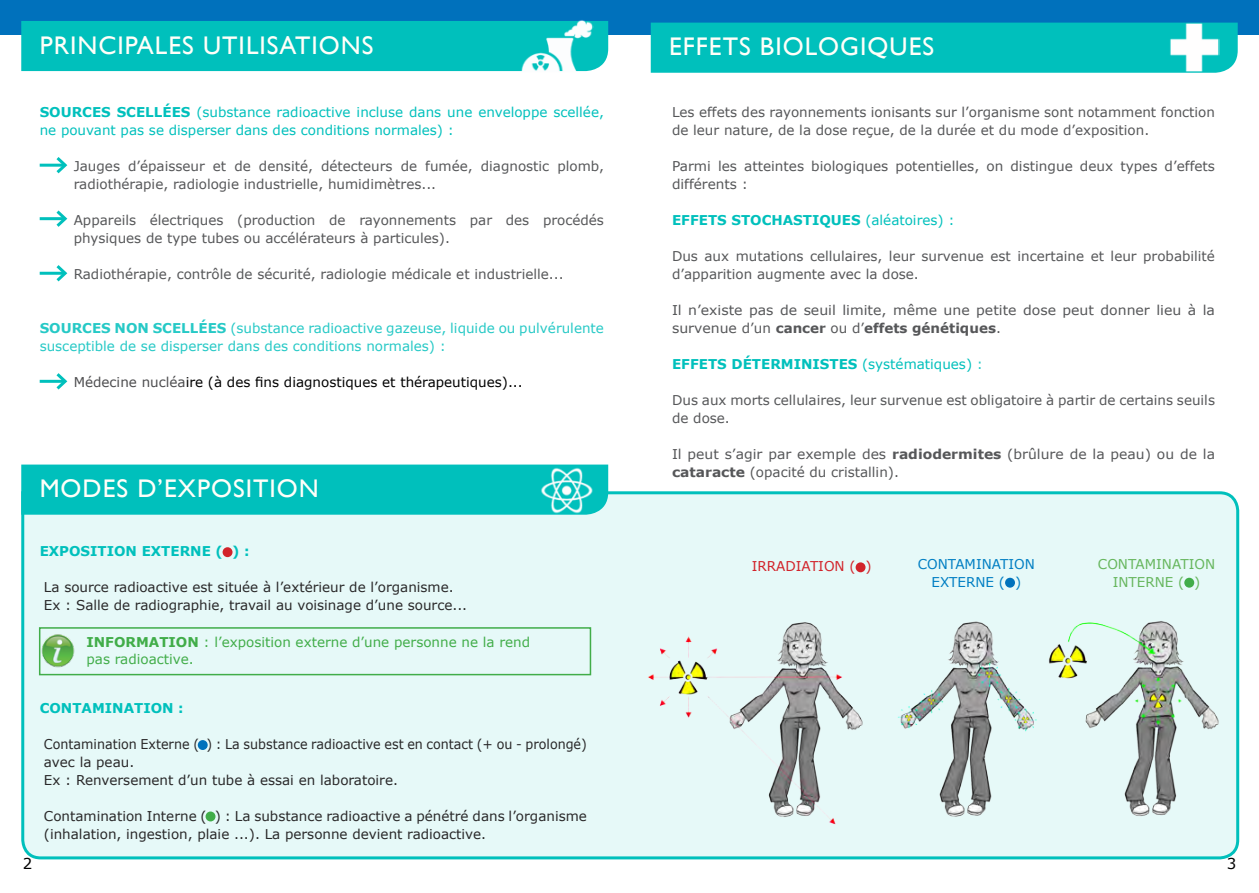
<style>
.page{position:relative;width:1259px;height:893px;background:#fff}
.page>*{position:absolute;margin:0;border:0;box-sizing:border-box;transform-origin:0 0}
.t1{font:25.5px "Gill Sans";letter-spacing:.04em;color:#fffff9}
.t2{font:15px "Verdana";color:#000}
.t3{font:13.5px/18px "Verdana";color:#565759}
.t4{font:13.5px/18px "Verdana";color:#292829}
.t5{font:13.5px/18px "Verdana";color:#292829;scale:.94 1}
.t6{font:13.5px/18px "Verdana";color:#26c9c6}
.t7{font:13.5px/18px "Verdana";color:#00c0bc}
.t8{font:700 13.5px "Verdana";color:#00c0bc}
.t9{font:13.5px/18px "Verdana";color:#565759;scale:1.04 1}
.t10{font:13.5px/18px "Verdana";color:#41ad49}
.t11{font:13.5px "Verdana";color:#000}
.t12{font:13.5px/18px "Verdana";color:#007ec3}
.t13{font:13.5px/18px "Verdana";color:#66b65d}
.t14{font:13.5px "Verdana";color:#d2232a}
.s1{font-weight:700}
.s2{color:#4d4d4f}
.s3{font-weight:400}
.s4{font-weight:400;color:#26c9c6}
</style>
<div class="page">
<div style="left:21px;top:490px;width:1219px;height:370px;background:#e6f9f8"></div>
<div style="left:629px;top:0;width:630px;height:34px;background:#0071bc"></div>
<hr style="left:40px;top:164px;width:25px;height:3px;background:#00c0bc">
<svg style="left:53px;top:157px;width:15px;height:17px"></svg>
<div style="left:0;top:0;width:629px;height:34px;background:#0071bc"></div>
<div style="left:21px;top:21px;width:587px;height:50px;background:#00c0bc"></div>
<hr style="left:40px;top:217px;width:25px;height:3px;background:#00c0bc">
<svg style="left:53px;top:210px;width:15px;height:17px"></svg>
<hr style="left:40px;top:272px;width:25px;height:3px;background:#00c0bc">
<svg style="left:53px;top:265px;width:15px;height:17px"></svg>
<hr style="left:40px;top:380px;width:25px;height:3px;background:#00c0bc">
<svg style="left:53px;top:373px;width:15px;height:17px"></svg>
<div style="left:21px;top:465px;width:587px;height:50px;background:#00c0bc"></div>
<div style="left:39px;top:627px;width:552px;height:48px;border:2px solid #41ad49"></div>
<div style="left:651px;top:23px;width:586px;height:50px;background:#00c0bc"></div>
<img style="left:538px;top:466px;width:57px;height:50px">
<img style="left:520px;top:20px;width:73px;height:52px">
<img style="left:1169px;top:22px;width:50px;height:50px">
<div style="left:855px;top:562px;width:10px;height:10px;background:#d2232a;border-radius:50%"></div>
<div style="left:1005px;top:578px;width:10px;height:10px;background:#0072bc;border-radius:50%"></div>
<div style="left:1184px;top:578px;width:10px;height:10px;background:#41ad49;border-radius:50%"></div>
<img style="left:35px;top:628px;width:45px;height:44px">
<div style="left:223px;top:547px;width:9px;height:10px;background:#d2232a;border-radius:50%"></div>
<div style="left:198px;top:740px;width:10px;height:10px;background:#0072bc;border-radius:50%"></div>
<div style="left:206px;top:811px;width:9px;height:10px;background:#41ad49;border-radius:50%"></div>
<img style="left:642px;top:597px;width:581px;height:235px">
<h1 class="t1" style="left:40px;top:30px;width:335px">PRINCIPALES UTILISATIONS</h1>
<p class="t7" style="left:40px;top:103px;width:566px"><span class="s1">SOURCES SCELLÉES</span> (substance radioactive incluse dans une enveloppe scellée, ne pouvant pas se disperser dans des conditions normales) :</p>
<p class="t3" style="left:74px;top:157px;width:532px">Jauges d’épaisseur et de densité, détecteurs de fumée, diagnostic plomb, radiothérapie, radiologie industrielle, humidimètres...</p>
<p class="t3" style="left:74px;top:211px;width:532px">Appareils électriques (production de rayonnements par des procédés physiques de type tubes ou accélérateurs à particules).</p>
<p class="t3" style="left:74px;top:265px;width:491px">Radiothérapie, contrôle de sécurité, radiologie médicale et industrielle...</p>
<p class="t6" style="left:40px;top:319px;width:566px"><span class="s1">SOURCES NON SCELLÉES</span> (substance radioactive gazeuse, liquide ou pulvérulente susceptible de se disperser dans des conditions normales) :</p>
<p class="t11" style="left:74px;top:372px;width:450px"><span class="s2">Médecine nucléa</span>ire (à des fins diagnostiques et thérapeutiques)...</p>
<h1 class="t1" style="left:40px;top:474px;width:281px">MODES D’EXPOSITION</h1>
<p class="t8" style="left:40px;top:542px;width:211px">EXPOSITION EXTERNE ( ) :</p>
<p class="t4" style="left:44px;top:578px;width:425px">La source radioactive est située à l’extérieur de l’organisme.<br>Ex : Salle de radiographie, travail au voisinage d’une source...</p>
<p class="t10" style="left:86px;top:632px;width:445px"><span class="s1">INFORMATION</span> : l’exposition externe d’une personne ne la rend pas radioactive.</p>
<p class="t8" style="left:40px;top:698px;width:145px">CONTAMINATION :</p>
<p class="t5" style="left:44px;top:734px;width:579px">Contamination Externe ( ) : La substance radioactive est en contact (+ ou - prolongé) avec la peau.<br>Ex : Renversement d’un tube à essai en laboratoire.</p>
<p class="t4" style="left:44px;top:806px;width:544px">Contamination Interne ( ) : La substance radioactive a pénétré dans l’organisme (inhalation, ingestion, plaie ...). La personne devient radioactive.</p>
<h1 class="t1" style="left:669px;top:32px;width:266px">EFFETS BIOLOGIQUES</h1>
<p class="t3" style="left:672px;top:103px;width:544px">Les effets des rayonnements ionisants sur l’organisme sont notamment fonction de leur nature, de la dose reçue, de la durée et du mode d’exposition.</p>
<p class="t3" style="left:672px;top:157px;width:544px">Parmi les atteintes biologiques potentielles, on distingue deux types d’effets différents :</p>
<p class="t8" style="left:672px;top:210px;width:284px">EFFETS STOCHASTIQUES <span class="s3">(aléatoires) :</span></p>
<p class="t3" style="left:672px;top:247px;width:544px">Dus aux mutations cellulaires, leur survenue est incertaine et leur probabilité d’apparition augmente avec la dose.</p>
<p class="t9" style="left:672px;top:301px;width:523px">Il n’existe pas de seuil limite, même une petite dose peut donner lieu à la survenue d’un <span class="s1">cancer</span> ou d’<span class="s1">effets génétiques</span>.</p>
<p class="t8" style="left:672px;top:354px;width:312px">EFFETS DÉTERMINISTES <span class="s3">(systématiques)</span> <span class="s4">:</span></p>
<p class="t3" style="left:672px;top:391px;width:544px">Dus aux morts cellulaires, leur survenue est obligatoire à partir de certains seuils de dose.</p>
<p class="t3" style="left:672px;top:445px;width:544px">Il peut s’agir par exemple des <span class="s1">radiodermites</span> (brûlure de la peau) ou de la <span class="s1">cataracte</span> (opacité du cristallin).</p>
<p class="t14" style="left:752px;top:557px;width:121px">IRRADIATION ( )</p>
<p class="t12" style="left:931px;top:554px;width:28px;text-indent:-14px">Contamination externe</p>
<p class="t12" style="left:999px;top:572px;width:24px">( )</p>
<p class="t13" style="left:1112px;top:555px;width:10px;text-indent:-15px">Contamination interne</p>
<p class="t13" style="left:1178px;top:573px;width:24px">( )</p>
<p class="t2" style="left:23px;top:853px;width:11px">2</p>
<p class="t2" style="left:1226px;top:854px;width:11px">3</p>
</div>
